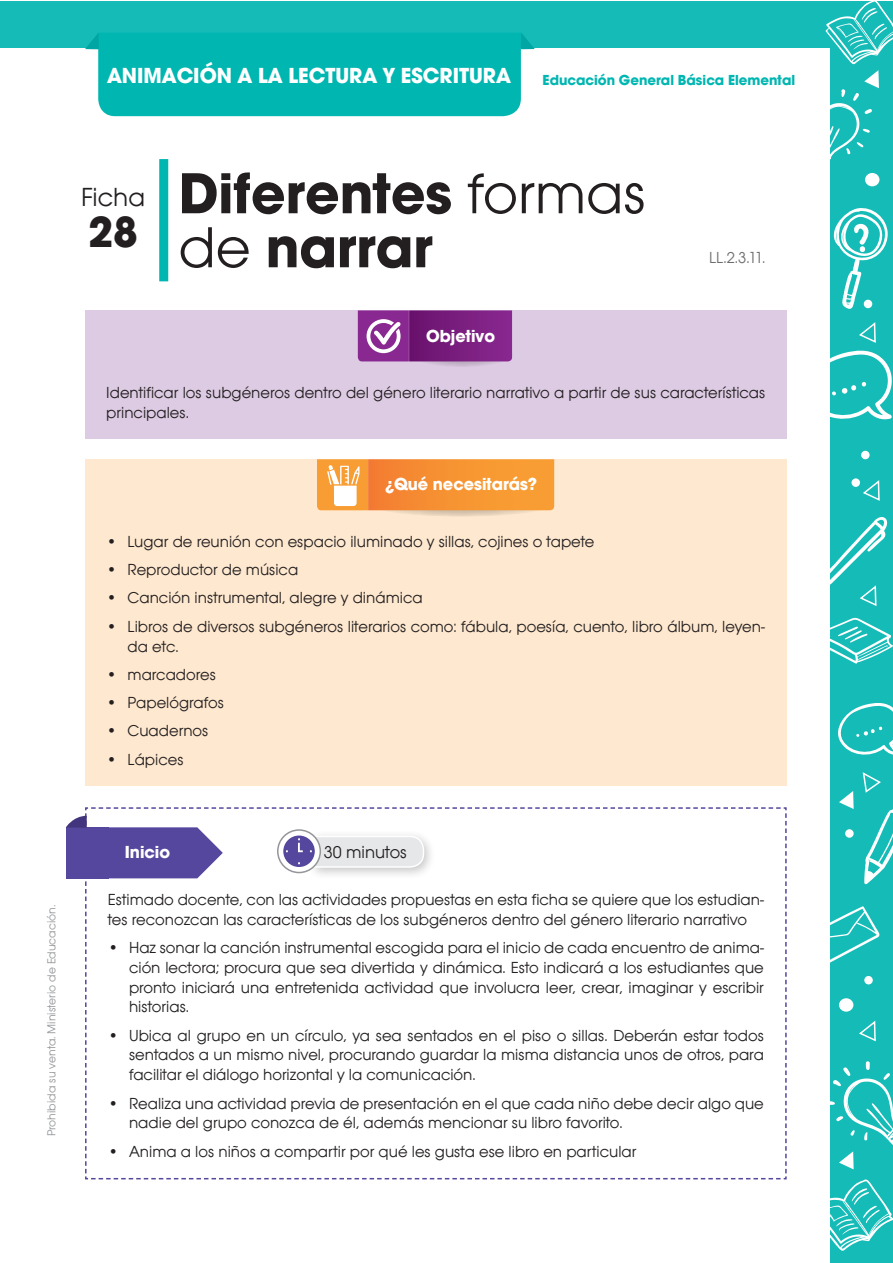
<style>
.page{position:relative;width:893px;height:1263px;background:#fff}
.page>*{position:absolute;margin:0;border:0;box-sizing:border-box;transform-origin:0 0}
.titulo{font:700 60px/54px "Avant Garde Gothic Itc T";color:#231f20}
.t1{font:700 45px "Avant Garde Gothic Itc T";color:#231f20}
.t2{font:27px "Avant Garde Gothic Itc T";color:#231f20}
.t3{font:700 22.5px "Avant Garde Gothic Itc T";color:#fff}
.t4{font:700 18px "Avant Garde Gothic Itc T";color:#fff}
.t5{font:18px "Avant Garde Gothic Itc T";color:#231f20}
.texto{font:16.5px/19.8px "Avant Garde Gothic Itc T";color:#231f20}
.t6{font:16.5px "Avant Garde Gothic Itc T";color:#6c6d70}
.t7{font:700 15px "Avant Garde Gothic Itc T";color:#00b6b1}
.t8{font:12px "Avant Garde Gothic Itc T";color:#939598}
.s1{font-weight:400}
</style>
<div class="page">
<div style="left:0;top:1px;width:893px;height:1262px;background:#15bbb7"></div>
<div style="left:0;top:49px;width:829px;height:1214px;background:#fff"></div>
<div style="left:85px;top:33px;width:450px;height:83px;background:#00b6b1"></div>
<svg style="left:829px;top:906px;width:51px;height:60px"></svg>
<svg style="left:864px;top:809px;width:29px;height:75px"></svg>
<svg style="left:829px;top:618px;width:64px;height:46px"></svg>
<svg style="left:838px;top:703px;width:55px;height:52px"></svg>
<svg style="left:829px;top:1179px;width:64px;height:72px"></svg>
<svg style="left:829px;top:206px;width:59px;height:105px"></svg>
<div style="left:865px;top:173px;width:14px;height:13px;background:#fff;border-radius:50%"></div>
<div style="left:839px;top:998px;width:14px;height:14px;background:#fff;border-radius:50%"></div>
<div style="left:864px;top:300px;width:8px;height:8px;background:#fff;border-radius:50%"></div>
<div style="left:864px;top:976px;width:9px;height:8px;background:#fff;border-radius:50%"></div>
<div style="left:845px;top:829px;width:9px;height:9px;background:#fff;border-radius:50%"></div>
<div style="left:851px;top:478px;width:9px;height:9px;background:#fff;border-radius:50%"></div>
<div style="left:861px;top:451px;width:9px;height:8px;background:#fff;border-radius:50%"></div>
<svg style="left:806px;top:1px;width:87px;height:169px"></svg>
<svg style="left:839px;top:791px;width:15px;height:18px"></svg>
<svg style="left:862px;top:772px;width:19px;height:21px"></svg>
<svg style="left:829px;top:515px;width:59px;height:92px"></svg>
<svg style="left:829px;top:321px;width:63px;height:102px"></svg>
<svg style="left:829px;top:1060px;width:64px;height:109px"></svg>
<svg style="left:863px;top:480px;width:17px;height:21px"></svg>
<svg style="left:859px;top:1020px;width:17px;height:22px"></svg>
<div style="left:159px;top:159px;width:9px;height:122px;background:#00b6b1"></div>
<div style="left:85px;top:311px;width:702px;height:128px;background:#ddcbe3"></div>
<div style="left:85px;top:459px;width:702px;height:327px;background:#fee8cf"></div>
<svg style="left:66px;top:807px;width:721px;height:372px"></svg>
<svg style="left:410px;top:342px;width:104px;height:25px"></svg>
<svg style="left:358px;top:310px;width:154px;height:51px;background:#86308c"></svg>
<svg style="left:368px;top:492px;width:187px;height:25px"></svg>
<svg style="left:317px;top:459px;width:237px;height:51px;background:#f79a3f"></svg>
<h3 class="t3" style="left:107px;top:62px;width:405px">ANIMACIÓN A LA LECTURA Y ESCRITURA</h3>
<p class="t7" style="left:543px;top:71px;width:254px">Educación General Básica Elemental</p>
<p class="t2" style="left:81px;top:181px;width:66px">Ficha</p>
<p class="t1" style="left:88px;top:204px;width:51px">28</p>
<p class="titulo" style="left:179px;top:165px;width:469px">Diferentes <span class="s1">formas de</span> narrar</p>
<p class="t4" style="left:426px;top:325px;width:70px">Objetivo</p>
<p class="t6" style="left:709px;top:248px;width:58px">LL.2.3.11.</p>
<p class="texto" style="left:106px;top:382px;width:661px">Identificar los subgéneros dentro del género literario narrativo a partir de sus características principales.</p>
<p class="t4" style="left:385px;top:473px;width:154px">¿Qué necesitarás?</p>
<p class="texto" style="left:106px;top:531px;width:490px">• Lugar de reunión con espacio iluminado y sillas, cojines o tapete</p>
<p class="texto" style="left:106px;top:559px;width:193px">• Reproductor de música</p>
<p class="texto" style="left:106px;top:588px;width:318px">• Canción instrumental, alegre y dinámica</p>
<p class="texto" style="left:128px;top:616px;width:639px;text-indent:-21px">• Libros de diversos subgéneros literarios como: fábula, poesía, cuento, libro álbum, leyen&shy;da etc.</p>
<p class="texto" style="left:106px;top:664px;width:111px">• marcadores</p>
<p class="texto" style="left:106px;top:692px;width:119px">• Papelógrafos</p>
<p class="texto" style="left:106px;top:721px;width:104px">• Cuadernos</p>
<p class="texto" style="left:106px;top:749px;width:79px">• Lápices</p>
<p class="t8" style="left:45px;top:1136px;width:233px;rotate:-90deg">Prohibida su venta. Ministerio de Educación.</p>
<p class="t4" style="left:125px;top:841px;width:47px">Inicio</p>
<p class="t5" style="left:324px;top:841px;width:85px">30 minutos</p>
<p class="texto" style="left:108px;top:889px;width:658px">Estimado docente, con las actividades propuestas en esta ficha se quiere que los estudian&shy;tes reconozcan las características de los subgéneros dentro del género literario narrativo</p>
<p class="texto" style="left:129px;top:937px;width:636px;text-align:justify;text-indent:-21px">• Haz sonar la canción instrumental escogida para el inicio de cada encuentro de anima&shy;ción lectora; procura que sea divertida y dinámica. Esto indicará a los estudiantes que pronto iniciará una entretenida actividad que involucra leer, crear, imaginar y escribir historias.</p>
<p class="texto" style="left:129px;top:1025px;width:636px;text-align:justify;text-indent:-21px">• Ubica al grupo en un círculo, ya sea sentados en el piso o sillas. Deberán estar todos sentados a un mismo nivel, procurando guardar la misma distancia unos de otros, para facilitar el diálogo horizontal y la comunicación.</p>
<p class="texto" style="left:129px;top:1093px;width:636px;text-indent:-21px">• Realiza una actividad previa de presentación en el que cada niño debe decir algo que nadie del grupo conozca de él, además mencionar su libro favorito.</p>
<p class="texto" style="left:108px;top:1141px;width:530px">• Anima a los niños a compartir por qué les gusta ese libro en particular</p>
</div>
